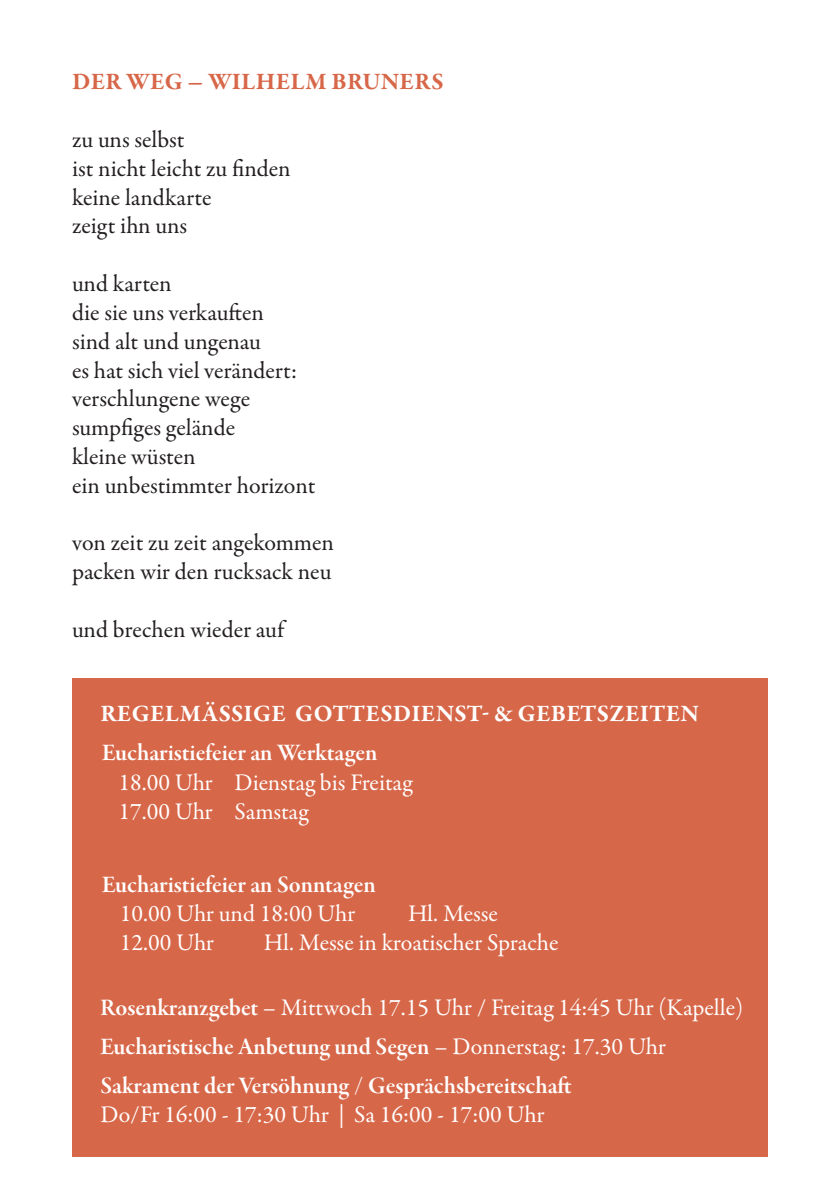
<style>
.page{position:relative;width:840px;height:1191px;background:#fff}
.page>*{position:absolute;margin:0;border:0;box-sizing:border-box;transform-origin:0 0}
.t1{font:24px/28.8px "Garamond Premr Pro";color:#231f20}
.t2{font:24px/28.8px "Garamond Premr Pro";color:#fff}
.t3{font:24px/38.8px "Garamond Premr Pro Smbd Subh";color:#fff}
.t4{font:700 24px "Garamond Premr Pro";letter-spacing:.015em;color:#fff}
.t5{font:700 24px "Garamond Premr Pro";letter-spacing:.01em;color:#d76749}
.s1{font-family:"Garamond Premr Pro Smbd Subh"}
.s2{font-family:"Garamond Premr Pro"}
</style>
<div class="page">
<div style="left:72px;top:678px;width:695px;height:479px;background:#d76749"></div>
<p class="t5" style="left:72px;top:67px;width:373px">DER WEG - WILHELM BRUNERS</p>
<p class="t1" style="left:72px;top:126px;width:220px">zu uns selbst<br>ist nicht leicht zu finden keine landkarte<br>zeigt ihn uns</p>
<p class="t1" style="left:72px;top:270px;width:245px">und karten<br>die sie uns verkauften<br>sind alt und ungenau<br>es hat sich viel verändert: verschlungene wege sumpfiges gelände<br>kleine wüsten<br>ein unbestimmter horizont</p>
<p class="t1" style="left:72px;top:529px;width:263px">von zeit zu zeit angekommen packen wir den rucksack neu</p>
<p class="t1" style="left:72px;top:615px;width:213px">und brechen wieder auf</p>
<p class="t4" style="left:100px;top:699px;width:599px">REGELMÄSSIGE GOTTESDIENST- &amp; GEBETSZEITEN</p>
<p class="t3" style="left:102px;top:733px;width:277px">Eucharistiefeier an Werktagen</p>
<p class="t2" style="left:118px;top:769px;width:96px">18.00 Uhr<br>17.00 Uhr</p>
<p class="t2" style="left:234px;top:769px;width:179px">Dienstag bis Freitag<br>Samstag</p>
<p class="t3" style="left:102px;top:865px;width:275px">Eucharistiefeier an Sonntagen</p>
<p class="t2" style="left:120px;top:900px;width:237px">10.00 Uhr und 18:00 Uhr</p>
<p class="t2" style="left:408px;top:900px;width:91px">Hl. Messe</p>
<p class="t2" style="left:120px;top:928px;width:96px">12.00 Uhr</p>
<p class="t2" style="left:264px;top:928px;width:296px">Hl. Messe in kroatischer Sprache</p>
<p class="t2" style="left:100px;top:994px;width:644px"><span class="s1">Rosenkranzgebet</span> – Mittwoch 17.15 Uhr / Freitag 14:45 Uhr (Kapelle)</p>
<p class="t3" style="left:100px;top:1028px;width:566px">Eucharistische Anbetung und Segen <span class="s2">– Donnerstag: 17.30 Uhr<br></span>Sakrament der Versöhnung / Gesprächsbereitschaft</p>
<p class="t2" style="left:100px;top:1100px;width:445px">Do/Fr 16:00 - 17:30 Uhr | Sa 16:00 - 17:00 Uhr</p>
</div>
